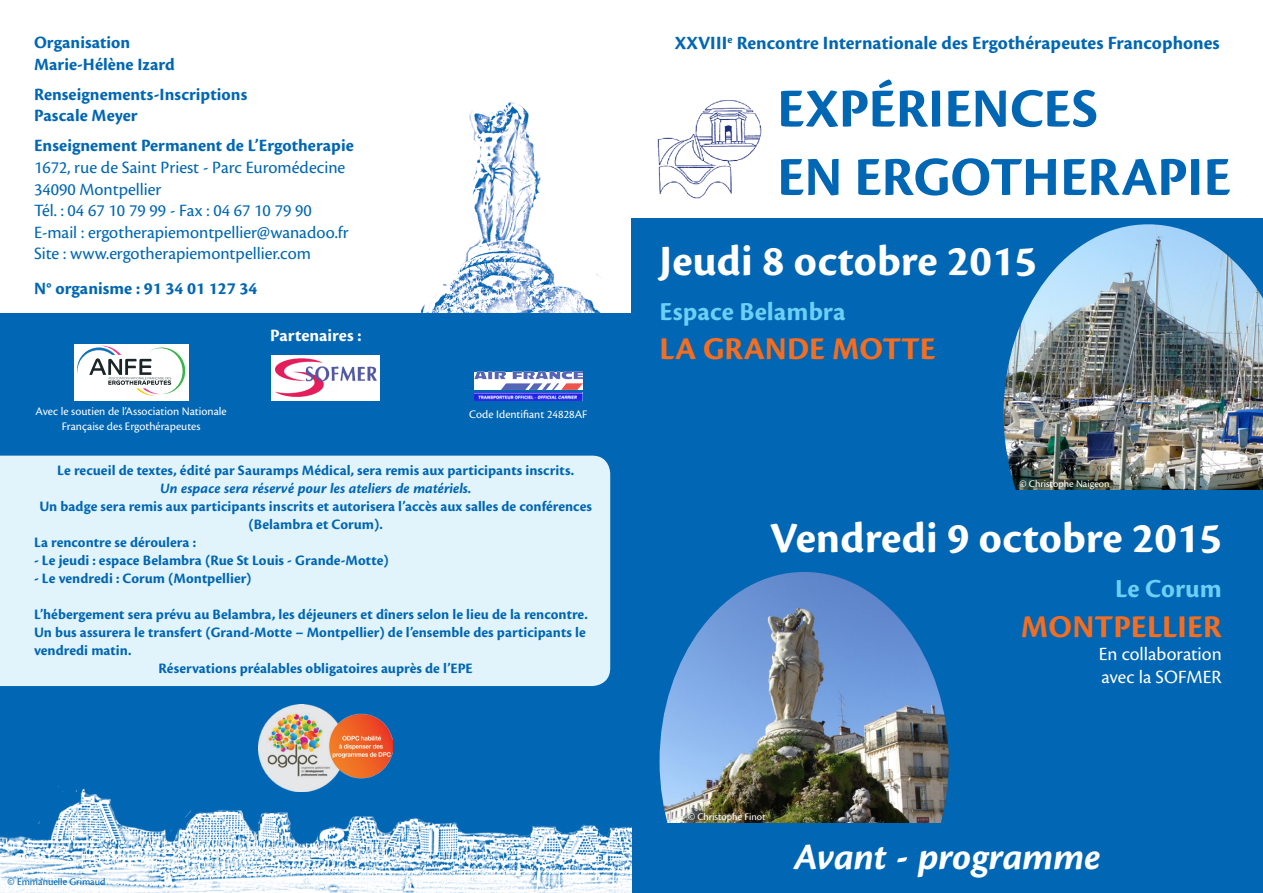
<style>
.page{position:relative;width:1263px;height:893px;background:#fff}
.page>*{position:absolute;margin:0;border:0;box-sizing:border-box;transform-origin:0 0}
.t1{font:700 57px/68.4px "Cronos Pro";color:#0166b3}
.t2{font:700 45px "Cronos Pro";color:#fff}
.t3{font:italic 700 39px "Cronos Pro";letter-spacing:-.005em;color:#fff}
.t4{font:700 33px "Cronos Pro";letter-spacing:.005em;color:#f36e21}
.t5{font:700 27px "Cronos Pro";letter-spacing:.005em;color:#6bcff6}
.t6{font:700 19.5px "Cronos Pro";letter-spacing:.005em;color:#0166b3}
.t7{font:19.5px/23.4px "Cronos Pro";color:#fff}
.t8{font:18px/21.6px "Cronos Pro";color:#0166b3}
.t9{font:700 18px/21.6px "Cronos Pro";color:#0166b3}
.t10{font:700 18px "Cronos Pro";color:#fff}
.t11{font:700 15px "Cronos Pro";letter-spacing:.005em;color:#0166b3}
.t12{font:italic 700 15px "Cronos Pro";color:#0166b3}
.t13{font:12px "Cronos Pro";color:#fff}
.t14{font:10.5px "Cronos Pro";color:#fff}
.t15{font:10.5px "Cronos Pro";color:#0166b3}
</style>
<div class="page">
<img style="left:420px;top:101px;width:181px;height:212px">
<div style="left:631px;top:219px;width:632px;height:674px;background:#0166b3"></div>
<img style="left:659px;top:572px;width:290px;height:251px">
<div style="left:0;top:313px;width:631px;height:580px;background:#0166b3"></div>
<div style="left:0;top:456px;width:610px;height:230px;background:#e1f4fc"></div>
<img style="left:1003px;top:224px;width:260px;height:266px">
<img style="left:0;top:786px;width:631px;height:107px">
<img style="left:657px;top:100px;width:105px;height:99px">
<img style="left:474px;top:393px;width:108px;height:7px">
<img style="left:474px;top:372px;width:108px;height:18px">
<img style="left:271px;top:355px;width:108px;height:45px">
<div style="left:74px;top:344px;width:114px;height:56px;background:#fff"></div>
<svg style="left:77px;top:346px;width:108px;height:50px"></svg>
<img style="left:258px;top:705px;width:134px;height:86px">
<p class="t9" style="left:34px;top:32px;width:142px">Organisation<br>Marie-Hélène Izard</p>
<p class="t9" style="left:34px;top:84px;width:215px">Renseignements-Inscriptions<br>Pascale Meyer</p>
<p class="t9" style="left:34px;top:135px;width:321px">Enseignement Permanent de L’Ergotherapie</p>
<p class="t8" style="left:34px;top:157px;width:316px">1672, rue de Saint Priest - Parc Euromédecine 34090 Montpellier<br>Tél. : 04 67 10 79 99 - Fax : 04 67 10 79 90<br>E-mail : ergotherapiemontpellier@wanadoo.fr Site : www.ergotherapiemontpellier.com</p>
<p class="t9" style="left:34px;top:278px;width:225px">N° organisme : 91 34 01 127 34</p>
<p class="t10" style="left:270px;top:325px;width:93px">Partenaires :</p>
<p class="t13" style="left:36px;top:404px;width:193px">Avec le soutien de l’Association Nationale</p>
<p class="t13" style="left:469px;top:408px;width:120px">Code Identifiant 24828AF</p>
<p class="t13" style="left:62px;top:419px;width:140px">Française des Ergothérapeutes</p>
<p class="t11" style="left:57px;top:462px;width:518px">Le recueil de textes, édité par Sauramps Médical, sera remis aux participants inscrits.</p>
<p class="t12" style="left:160px;top:480px;width:313px">Un espace sera réservé pour les ateliers de matériels.</p>
<p class="t11" style="left:39px;top:498px;width:554px">Un badge sera remis aux participants inscrits et autorisera l’accès aux salles de conférences</p>
<p class="t11" style="left:249px;top:516px;width:136px">(Belambra et Corum).</p>
<p class="t11" style="left:34px;top:534px;width:164px">La rencontre se déroulera :</p>
<p class="t11" style="left:34px;top:552px;width:356px">- Le jeudi : espace Belambra (Rue St Louis - Grande-Motte)</p>
<p class="t11" style="left:34px;top:570px;width:219px">- Le vendredi : Corum (Montpellier)</p>
<p class="t11" style="left:34px;top:606px;width:555px">L’hébergement sera prévu au Belambra, les déjeuners et dîners selon le lieu de la rencontre.</p>
<p class="t11" style="left:34px;top:624px;width:553px">Un bus assurera le transfert (Grand-Motte – Montpellier) de l’ensemble des participants le</p>
<p class="t11" style="left:34px;top:642px;width:99px">vendredi matin.</p>
<p class="t11" style="left:159px;top:660px;width:316px">Réservations préalables obligatoires auprès de l’EPE</p>
<p class="t15" style="left:8px;top:875px;width:99px">© Emmanuelle Grimaud</p>
<h3 class="t6" style="left:675px;top:32px;width:547px">XXVIII<sup>e</sup> Rencontre Internationale des Ergothérapeutes Francophones</h3>
<h1 class="t1" style="left:777px;top:75px;width:455px">EXPÉRIENCES<br>EN ERGOTHERAPIE</h1>
<h2 class="t2" style="left:659px;top:235px;width:379px">Jeudi 8 octobre 2015</h2>
<h3 class="t5" style="left:659px;top:296px;width:188px">Espace Belambra</h3>
<h3 class="t4" style="left:659px;top:330px;width:278px">LA GRANDE MOTTE</h3>
<p class="t14" style="left:1019px;top:478px;width:92px">© Christophe Naigeon</p>
<h2 class="t2" style="left:770px;top:512px;width:454px">Vendredi 9 octobre 2015</h2>
<h3 class="t5" style="left:1115px;top:573px;width:108px">Le Corum</h3>
<h3 class="t4" style="left:1021px;top:607px;width:202px">MONTPELLIER</h3>
<h3 class="t7" style="left:1099px;top:642px;width:125px">En collaboration avec la SOFMER</h3>
<p class="t14" style="left:688px;top:811px;width:79px">© Christophe Finot</p>
<h3 class="t3" style="left:794px;top:835px;width:308px">Avant - programme</h3>
</div>
